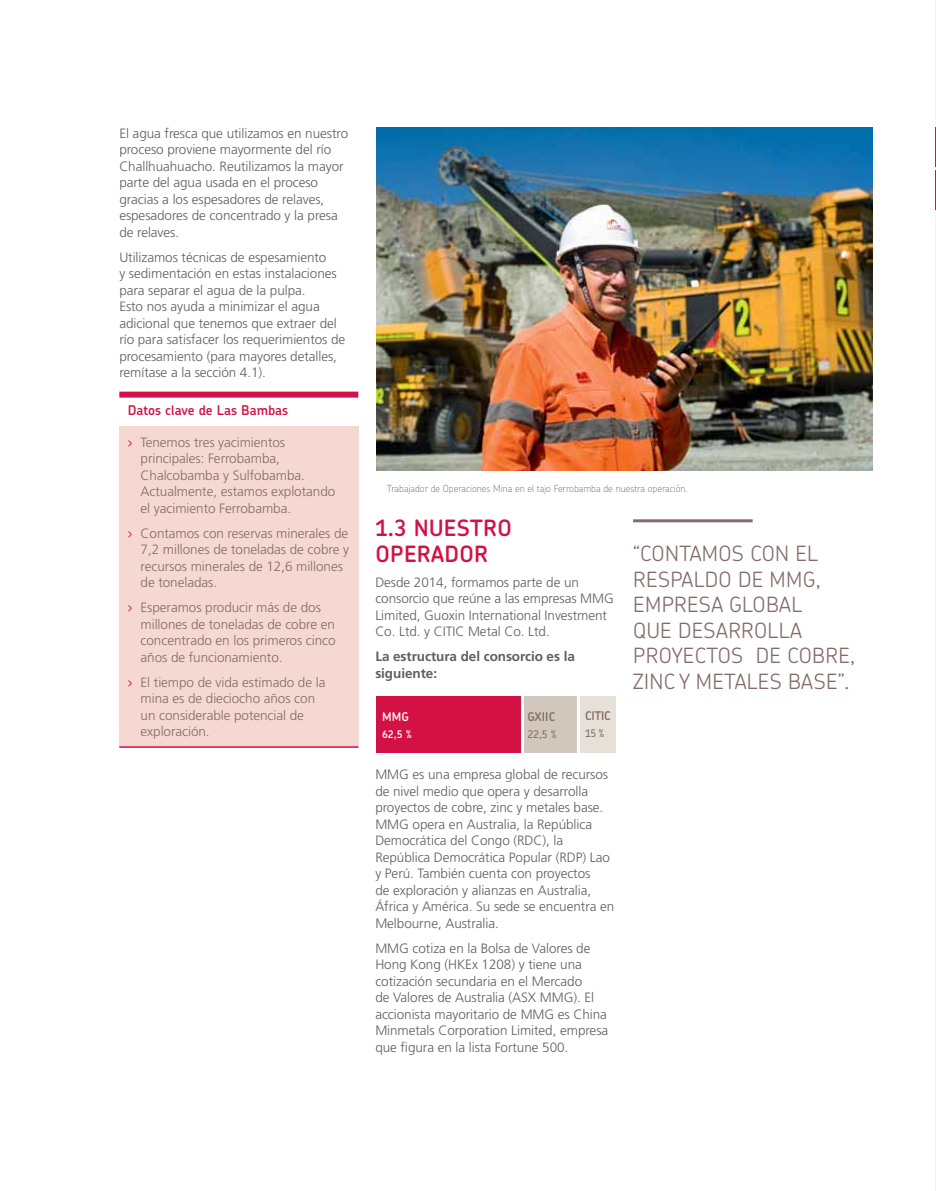
<style>
.page{position:relative;width:936px;height:1191px;background:#fff}
.page>*{position:absolute;margin:0;border:0;box-sizing:border-box;transform-origin:0 0}
.t1{font:600 22.5px/25.5px "Chevin Pro";letter-spacing:.015em;color:#d31145}
.t2{font:300 21px/25.5px "Chevin Pro";letter-spacing:.015em;color:#836b68}
.t3{font:300 13.5px/16.5px "Frutiger LT Std";letter-spacing:-.005em;color:#5e5f61}
.t4{font:300 13.5px/16.5px "Frutiger LT Std";letter-spacing:-.005em;color:#836b68}
.t5{font:700 13.5px/16.5px "Frutiger LT Std";letter-spacing:-.005em;color:#5e5f61}
.t6{font:600 13.5px "Chevin Pro";color:#d31145}
.t7{font:600 12px "Chevin Pro";letter-spacing:-.01em;color:#836b68}
.t8{font:600 12px "Chevin Pro";color:#fff}
.t9{font:500 10.5px "Chevin Pro";color:#836b68}
.t10{font:600 10.5px "Chevin Pro";color:#fff}
.t11{font:100 9.75px "Chevin Pro";color:#5e5f61}
.s1{font-family:"Chevin Pro";color:#d31145}
</style>
<div class="page">
<div style="left:119px;top:426px;width:239px;height:321px;background:#f6d8d3"></div>
<div style="left:119px;top:391px;width:239px;height:6px;background:#d31145"></div>
<hr style="left:119px;top:746px;width:239px;height:2px;background:#d31145">
<div style="left:376px;top:696px;width:144px;height:57px;background:#d31145"></div>
<div style="left:524px;top:696px;width:52px;height:57px;background:#d2c7bc"></div>
<div style="left:580px;top:696px;width:35px;height:57px;background:#e6e0d9"></div>
<img style="left:376px;top:128px;width:496px;height:342px">
<hr style="left:633px;top:519px;width:119px;height:3px;background:#836b68">
<p class="t3" style="left:119px;top:125px;width:230px">El agua fresca que utilizamos en nuestro proceso proviene mayormente del río Challhuahuacho. Reutilizamos la mayor parte del agua usada en el proceso gracias a los espesadores de relaves, espesadores de concentrado y la presa de relaves.</p>
<p class="t3" style="left:119px;top:249px;width:227px">Utilizamos técnicas de espesamiento<br>y sedimentación en estas instalaciones para separar el agua de la pulpa.<br>Esto nos ayuda a minimizar el agua adicional que tenemos que extraer del río para satisfacer los requerimientos de procesamiento (para mayores detalles, remítase a la sección 4.1).</p>
<p class="t6" style="left:128px;top:406px;width:162px">Datos clave de Las Bambas</p>
<p class="t4" style="left:141px;top:434px;width:196px;text-indent:-13px"><span class="s1">›</span> Tenemos tres yacimientos principales: Ferrobamba,<br>Chalcobamba y Sulfobamba.<br>Actualmente, estamos explotando el yacimiento Ferrobamba.</p>
<p class="t4" style="left:141px;top:525px;width:210px;text-indent:-13px"><span class="s1">›</span> Contamos con reservas minerales de<br>7,2 millones de toneladas de cobre y recursos minerales de 12,6 millones de toneladas.</p>
<p class="t4" style="left:141px;top:600px;width:196px;text-indent:-13px"><span class="s1">›</span> Esperamos producir más de dos millones de toneladas de cobre en concentrado en los primeros cinco años de funcionamiento.</p>
<p class="t4" style="left:141px;top:674px;width:186px;text-indent:-13px"><span class="s1">›</span> El tiempo de vida estimado de la mina es de dieciocho años con un considerable potencial de exploración.</p>
<p class="t11" style="left:387px;top:485px;width:302px">Trabajador de Operaciones Mina en el tajo Ferrobamba de nuestra operación.</p>
<h1 class="t1" style="left:375px;top:518px;width:138px">1.3 NUESTRO<br>OPERADOR</h1>
<p class="t3" style="left:375px;top:574px;width:240px">Desde 2014, formamos parte de un consorcio que reúne a las empresas MMG Limited, Guoxin International Investment Co. Ltd. y CITIC Metal Co. Ltd.</p>
<p class="t5" style="left:375px;top:649px;width:201px">La estructura del consorcio es la siguiente:</p>
<p class="t8" style="left:382px;top:713px;width:28px">MMG</p>
<p class="t10" style="left:382px;top:731px;width:31px">62,5 %</p>
<p class="t7" style="left:527px;top:713px;width:29px">GXIIC</p>
<p class="t9" style="left:527px;top:731px;width:31px">22,5 %</p>
<p class="t7" style="left:585px;top:711px;width:27px">CITIC</p>
<p class="t9" style="left:585px;top:729px;width:21px">15 %</p>
<p class="t3" style="left:375px;top:767px;width:240px">MMG es una empresa global de recursos de nivel medio que opera y desarrolla proyectos de cobre, zinc y metales base.<br>MMG opera en Australia, la República Democrática del Congo (RDC), la República Democrática Popular (RDP) Lao y Perú. También cuenta con proyectos<br>de exploración y alianzas en Australia, África y América. Su sede se encuentra en Melbourne, Australia.</p>
<p class="t3" style="left:375px;top:940px;width:234px">MMG cotiza en la Bolsa de Valores de Hong Kong (HKEx 1208) y tiene una cotización secundaria en el Mercado<br>de Valores de Australia (ASX MMG). El accionista mayoritario de MMG es China Minmetals Corporation Limited, empresa que figura en la lista Fortune 500.</p>
<h2 class="t2" style="left:633px;top:543px;width:223px">“CONTAMOS CON EL<br>RESPALDO DE MMG,<br>EMPRESA GLOBAL<br>QUE DESARROLLA<br>PROYECTOS DE COBRE,<br>ZINC Y METALES BASE”.</h2>
</div>
